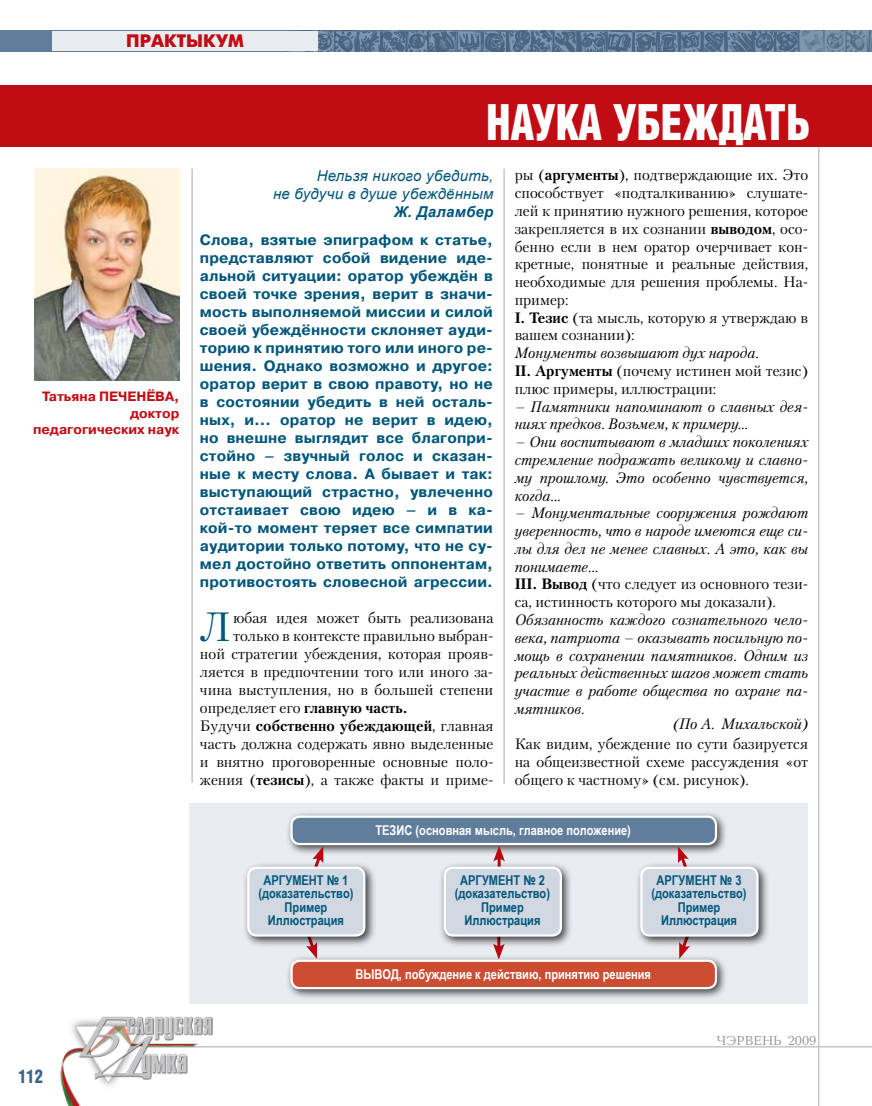
<style>
.page{position:relative;width:872px;height:1106px;background:#fff}
.page>*{position:absolute;margin:0;border:0;box-sizing:border-box;transform-origin:0 0}
.t1{font:700 47.85px "AG Letterica Cond L";color:#fff;scale:.9 1}
.t2{font:40.65px "Petersburg C";color:#00567b}
.t3{font:18px "Futuris Extra C";color:#c10c13}
.t4{font:700 18px "AG Letterica Cond L";color:#386688;scale:.9 1}
.t5{font:15px/17.7px "Petersburg C";color:#000}
.t6{font:700 15px/18px "Pragmatica C";letter-spacing:.01em;color:#00567b;text-align:justify}
.t7{font:italic 15px/17.7px "Petersburg C";color:#000}
.t8{font:italic 15px/18px "Arial";letter-spacing:.015em;color:#00567b;text-align:right}
.t9{font:700 15px "Petersburg C";color:#000}
.t10{font:italic 700 15px "Arial";letter-spacing:.015em;color:#00567b}
.t11{font:700 13.5px/13.5px "Arial Narrow";color:#00567b;text-align:center}
.t12{font:700 13.5px "Arial Narrow";color:#fff}
.t13{font:700 13.5px/16.2px "Pragmatica C";color:#c10c13;text-align:right}
.t14{font:13.5px "Baltica C";color:#97979b}
.s1{font-weight:700}
.s2{font-style:italic}
.s3{font-weight:700;font-style:normal}
.s4{font-style:normal}
.s5{font-weight:400}
</style>
<div class="page">
<img style="left:285px;top:30px;width:587px;height:1px">
<svg style="left:0;top:31px;width:871px;height:21px;background:#5f7995"></svg>
<div style="left:52px;top:31px;width:266px;height:20px;background:#e9ecf1"></div>
<hr style="left:146px;top:1046px;width:726px;height:1px;background:#c3c5c7">
<img style="left:60px;top:1003px;width:170px;height:103px">
<svg style="left:871px;top:31px;width:1px;height:21px"></svg>
<hr style="left:818px;top:142px;width:1px;height:964px;background:#c3c5c7">
<hr style="left:503px;top:169px;width:2px;height:615px;background:#c3c5c7">
<hr style="left:191px;top:169px;width:2px;height:613px;background:#c3c5c7">
<div style="left:0;top:85px;width:872px;height:61px;background:#c10c13"></div>
<img style="left:35px;top:169px;width:144px;height:211px">
<div style="left:189px;top:803px;width:619px;height:200px;background:#e9ecf1"></div>
<div style="left:285px;top:810px;width:449px;height:52px;background:#000;opacity:.75"></div>
<div style="left:291px;top:816px;width:425px;height:28px;background:#607d9c;border-radius:9px"></div>
<div style="left:290px;top:815px;width:427px;height:30px;border:2px solid #fff;border-radius:9px"></div>
<div style="left:285px;top:954px;width:449px;height:52px;background:#000;opacity:.75"></div>
<div style="left:291px;top:960px;width:425px;height:28px;background:#cc4d32;border-radius:9px"></div>
<div style="left:290px;top:959px;width:427px;height:30px;border:2px solid #fff;border-radius:9px"></div>
<svg style="left:493px;top:845px;width:12px;height:16px"></svg>
<svg style="left:493px;top:954px;width:12px;height:5px"></svg>
<div style="left:438px;top:861px;width:141px;height:93px;background:#000;opacity:.75"></div>
<div style="left:445px;top:867px;width:116px;height:68px;background:#d1d8e2;border-radius:9px"></div>
<div style="left:444px;top:866px;width:118px;height:70px;border:2px solid #fff;border-radius:9px"></div>
<svg style="left:311px;top:846px;width:12px;height:15px"></svg>
<svg style="left:677px;top:846px;width:13px;height:15px"></svg>
<svg style="left:679px;top:954px;width:12px;height:4px"></svg>
<svg style="left:305px;top:954px;width:12px;height:4px"></svg>
<div style="left:242px;top:861px;width:141px;height:93px;background:#000;opacity:.75"></div>
<div style="left:248px;top:867px;width:116px;height:68px;background:#d1d8e2;border-radius:9px"></div>
<div style="left:247px;top:866px;width:118px;height:70px;border:2px solid #fff;border-radius:9px"></div>
<div style="left:635px;top:861px;width:141px;height:93px;background:#000;opacity:.75"></div>
<div style="left:641px;top:867px;width:116px;height:68px;background:#d1d8e2;border-radius:9px"></div>
<div style="left:640px;top:866px;width:118px;height:70px;border:2px solid #fff;border-radius:9px"></div>
<p class="t3" style="left:126px;top:31px;width:119px">Практыкум</p>
<h1 class="t1" style="left:486px;top:94px;width:361px">НАУКА убеждать</h1>
<p class="t13" style="left:33px;top:389px;width:148px">Татьяна Печенёва, доктор педагогических наук</p>
<p class="t5" style="left:514px;top:166px;width:295px">ры (<span class="s1">аргументы</span>), подтверждающие их. Это способствует «подталкиванию» слушате&shy;лей к принятию нужного решения, которое закрепляется в их сознании <span class="s1">выводом</span>, осо&shy;бенно если в нем оратор очерчивает кон&shy;кретные, понятные и реальные действия, необходимые для решения проблемы. На&shy;пример:<br><span class="s1">I. Тезис</span> (та мысль, которую я утверждаю в вашем сознании):</p>
<p class="t5" style="left:514px;top:344px;width:295px"><span class="s2">Монументы возвышают дух народа.<br></span><span class="s1">II. Аргументы</span> (почему истинен мой тезис) плюс примеры, иллюстрации:</p>
<p class="t7" style="left:514px;top:397px;width:295px">– Памятники напоминают о славных дея&shy;ниях предков. Возьмем, к примеру…</p>
<p class="t7" style="left:514px;top:433px;width:295px;text-align:justify">– Они воспитывают в младших поколениях стремление подражать великому и славно&shy;му прошлому. Это особенно чувствуется, когда…</p>
<p class="t7" style="left:514px;top:504px;width:295px">– Монументальные сооружения рождают уверенность, что в народе имеются еще си&shy;лы для дел не менее славных. А это, как вы понимаете…<br><span class="s3">III. Вывод</span> <span class="s4">(что следует из основного тези&shy;са, истинность которого мы доказали).</span></p>
<p class="t7" style="left:514px;top:611px;width:295px;text-align:justify">Обязанность каждого сознательного чело&shy;века, патриота – оказывать посильную по&shy;мощь в сохранении памятников. Одним из реальных действенных шагов может стать участие в работе общества по охране па&shy;мятников.</p>
<p class="t7" style="left:672px;top:714px;width:137px">(По А. Михальской)</p>
<p class="t5" style="left:514px;top:735px;width:295px;text-align:justify">Как видим, убеждение по сути базируется на общеизвестной схеме рассуждения «от общего к частному» (см. рисунок).</p>
<p class="t12" style="left:375px;top:820px;width:257px">Тезис (основная мысль, главное положение)</p>
<p class="t8" style="left:273px;top:167px;width:222px">Нельзя никого убедить,<br>не будучи в душе убеждённым</p>
<p class="t10" style="left:394px;top:202px;width:101px">Ж. Даламбер</p>
<p class="t6" style="left:200px;top:231px;width:294px">Слова, взятые эпиграфом к статье, представляют собой видение иде&shy;альной ситуации: оратор убеждён в своей точке зрения, верит в значи&shy;мость выполняемой миссии и силой своей убеждённости склоняет ауди&shy;торию к принятию того или иного ре&shy;шения. Однако возможно и другое: оратор верит в свою правоту, но не в состоянии убедить в ней осталь&shy;ных, и… оратор не верит в идею, но внешне выглядит все благопри&shy;стойно – звучный голос и сказан&shy;ные к месту слова. А бывает и так: выступающий страстно, увлеченно отстаивает свою идею – и в ка&shy;кой-то момент теряет все симпатии аудитории только потому, что не су&shy;мел достойно ответить оппонентам, противостоять словесной агрессии.</p>
<h2 class="t2" style="left:200px;top:602px;width:33px">Л</h2>
<p class="t5" style="left:233px;top:609px;width:262px">юбая идея может быть реализована</p>
<p class="t5" style="left:233px;top:627px;width:262px">только в контексте правильно выбран-</p>
<p class="t5" style="left:200px;top:645px;width:295px">ной стратегии убеждения, которая прояв-</p>
<p class="t5" style="left:200px;top:663px;width:295px">ляется в предпочтении того или иного за-</p>
<p class="t5" style="left:200px;top:681px;width:295px">чина выступления, но в большей степени</p>
<p class="t5" style="left:200px;top:699px;width:209px">определяет его <span class="s1">главную часть.</span></p>
<p class="t9" style="left:200px;top:716px;width:295px"><span class="s5">Будучи</span> собственно убеждающей<span class="s5">, главная</span></p>
<p class="t5" style="left:200px;top:735px;width:295px">часть должна содержать явно выделенные</p>
<p class="t5" style="left:200px;top:753px;width:295px">и внятно проговоренные основные поло-</p>
<p class="t5" style="left:200px;top:771px;width:295px">жения (<span class="s1">тезисы</span>), а также факты и приме-</p>
<p class="t11" style="left:258px;top:872px;width:97px">АРГУМЕНТ № 1 (доказательство)<br>Пример<br>Иллюстрация</p>
<p class="t11" style="left:651px;top:872px;width:97px">АРГУМЕНТ № 3 (доказательство)<br>Пример<br>Иллюстрация</p>
<p class="t11" style="left:455px;top:872px;width:97px">АРГУМЕНТ № 2 (доказательство)<br>Пример<br>Иллюстрация</p>
<p class="t12" style="left:355px;top:964px;width:297px">ВЫВОД, побуждение к действию, принятию решения</p>
<p class="t4" style="left:18px;top:1065px;width:29px">112</p>
<p class="t14" style="left:716px;top:1033px;width:101px">чэрвень 2009</p>
</div>
